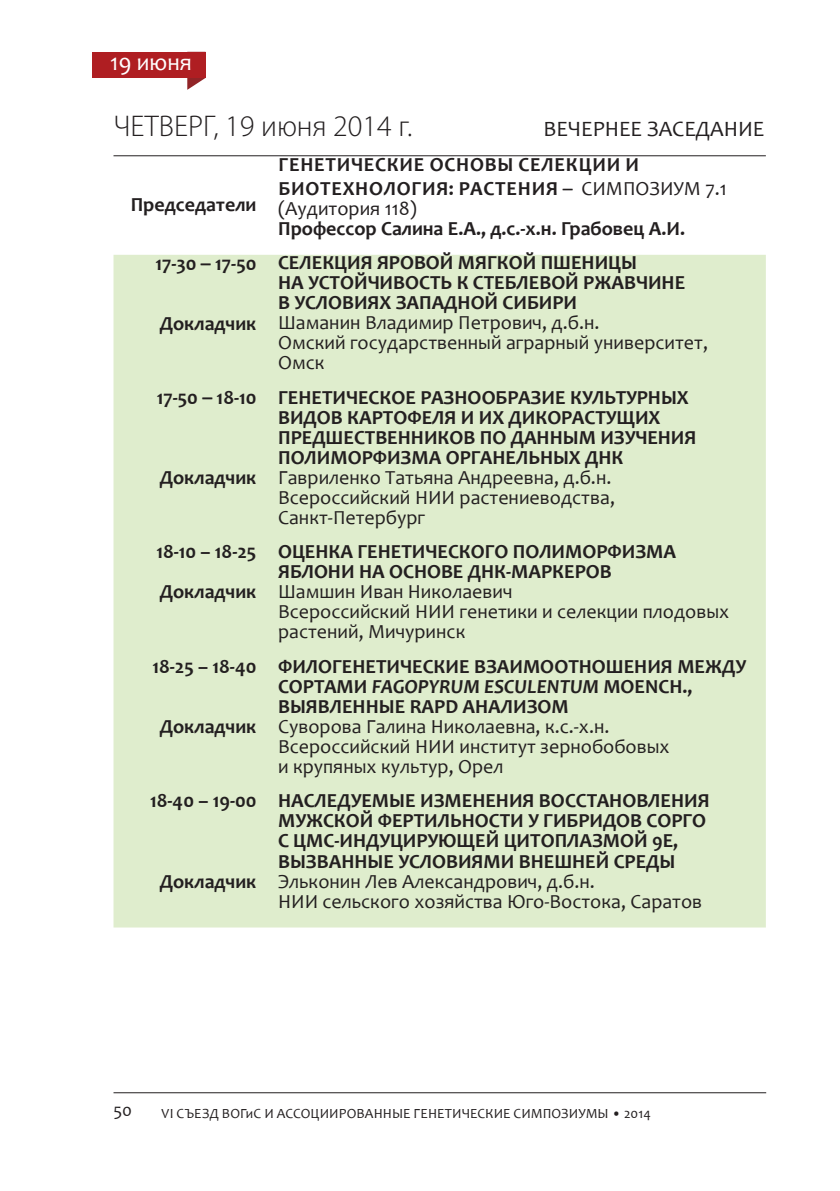
<style>
.page{position:relative;width:840px;height:1191px;background:#fff}
.page>*{position:absolute;margin:0;border:0;box-sizing:border-box;transform-origin:0 0}
.t1{font:300 30px "Myriad Pro";color:#231f20}
.t2{font:24px "Candara";color:#fff}
.t3{font:22px "Candara";color:#231f20}
.t4{font:700 20px/20px "Candara";color:#231f20}
.t5{font:20px/20px "Candara";color:#231f20}
.t6{font:700 20px/24px "Candara";letter-spacing:.04em;color:#231f20}
.t7{font:18px "Candara";color:#231f20}
.t8{font:14px "Candara";letter-spacing:.005em;color:#231f20}
.s1{font-family:"Calibri"}
.s2{font-family:"Calibri";font-weight:400}
.s3{font-weight:400}
.s4{font-style:italic}
</style>
<div class="page">
<hr style="left:113px;top:1092px;width:652px;height:1px;background:#231f20">
<svg style="left:187px;top:78px;width:18px;height:12px"></svg>
<div style="left:92px;top:52px;width:113px;height:26px;background:#af1e22"></div>
<div style="left:113px;top:255px;width:652px;height:672px;background:#dfedcd"></div>
<hr style="left:113px;top:155px;width:154px;height:1px;background:#231f20">
<hr style="left:267px;top:155px;width:498px;height:1px;background:#231f20">
<p class="t2" style="left:110px;top:52px;width:83px">19 июня</p>
<h1 class="t1" style="left:113px;top:114px;width:300px">ЧЕТВЕРГ, 19 июня 2014 г.</h1>
<p class="t3" style="left:543px;top:120px;width:222px">ВЕЧЕРНЕЕ ЗАСЕДАНИЕ</p>
<p class="t4" style="left:131px;top:196px;width:127px">Председатели</p>
<p class="t4" style="left:155px;top:255px;width:102px">17-30 <span class="s1">–</span> 17-50</p>
<p class="t4" style="left:160px;top:315px;width:98px">Докладчик</p>
<p class="t4" style="left:157px;top:390px;width:101px">17-50 <span class="s1">–</span> 18-10</p>
<p class="t4" style="left:160px;top:470px;width:98px">Докладчик</p>
<p class="t6" style="left:278px;top:154px;width:449px">ГЕНЕТИЧЕСКИЕ ОСНОВЫ СЕЛЕКЦИИ И<br>БИОТЕХНОЛОГИЯ: РАСТЕНИЯ <span class="s2">–</span> <span class="s3">СИМПОЗИУМ 7.1</span></p>
<p class="t5" style="left:278px;top:200px;width:140px">(Аудитория 118)</p>
<p class="t4" style="left:278px;top:220px;width:408px">Профессор Салина Е.А., д.с.-х.н. Грабовец А.И.</p>
<p class="t4" style="left:278px;top:255px;width:408px">СЕЛЕКЦИЯ ЯРОВОЙ МЯГКОЙ ПШЕНИЦЫ<br>НА УСТОЙЧИВОСТЬ К СТЕБЛЕВОЙ РЖАВЧИНЕ<br>В УСЛОВИЯХ ЗАПАДНОЙ СИБИРИ</p>
<p class="t5" style="left:278px;top:315px;width:431px">Шаманин Владимир Петрович, д.б.н.<br>Омский государственный аграрный университет,<br>Омск</p>
<p class="t4" style="left:278px;top:389px;width:419px">ГЕНЕТИЧЕСКОЕ РАЗНООБРАЗИЕ КУЛЬТУРНЫХ ВИДОВ КАРТОФЕЛЯ И ИХ ДИКОРАСТУЩИХ ПРЕДШЕСТВЕННИКОВ ПО ДАННЫМ ИЗУЧЕНИЯ ПОЛИМОРФИЗМА ОРГАНЕЛЬНЫХ ДНК</p>
<p class="t5" style="left:278px;top:469px;width:338px">Гавриленко Татьяна Андреевна, д.б.н.<br>Всероссийский НИИ растениеводства,<br>Санкт-Петербург</p>
<p class="t4" style="left:156px;top:534px;width:101px;line-height:40px">18-10 – 18-25<br>Докладчик</p>
<p class="t4" style="left:278px;top:544px;width:399px">ОЦЕНКА ГЕНЕТИЧЕСКОГО ПОЛИМОРФИЗМА<br>ЯБЛОНИ НА ОСНОВЕ ДНК-МАРКЕРОВ</p>
<p class="t5" style="left:278px;top:584px;width:452px">Шамшин Иван Николаевич<br>Всероссийский НИИ генетики и селекции плодовых растений, Мичуринск</p>
<p class="t4" style="left:152px;top:658px;width:106px">18-25 – 18-40</p>
<p class="t4" style="left:160px;top:718px;width:98px">Докладчик</p>
<p class="t4" style="left:150px;top:793px;width:108px">18-40 – 19-00</p>
<p class="t4" style="left:160px;top:873px;width:98px">Докладчик</p>
<p class="t4" style="left:278px;top:658px;width:469px">ФИЛОГЕНЕТИЧЕСКИЕ ВЗАИМООТНОШЕНИЯ МЕЖДУ<br>СОРТАМИ <span class="s4">FAGOPYRUM ESCULENTUM</span> MOENCH.,<br>ВЫЯВЛЕННЫЕ RAPD АНАЛИЗОМ</p>
<p class="t5" style="left:278px;top:718px;width:393px">Суворова Галина Николаевна, к.с.-х.н.<br>Всероссийский НИИ институт зернобобовых и крупяных культур, Орел</p>
<p class="t4" style="left:278px;top:793px;width:433px">НАСЛЕДУЕМЫЕ ИЗМЕНЕНИЯ ВОССТАНОВЛЕНИЯ МУЖСКОЙ ФЕРТИЛЬНОСТИ У ГИБРИДОВ СОРГО С ЦМС-ИНДУЦИРУЮЩЕЙ ЦИТОПЛАЗМОЙ 9Е, ВЫЗВАННЫЕ УСЛОВИЯМИ ВНЕШНЕЙ СРЕДЫ</p>
<p class="t5" style="left:278px;top:873px;width:425px">Эльконин Лев Александрович, д.б.н.<br>НИИ сельского хозяйства Юго-Востока, Саратов</p>
<p class="t7" style="left:113px;top:1102px;width:20px">50</p>
<p class="t8" style="left:161px;top:1108px;width:490px">VI СЪЕЗД ВОГиС И АССОЦИИРОВАННЫЕ ГЕНЕТИЧЕСКИЕ СИМПОЗИУМЫ • 2014</p>
</div>
